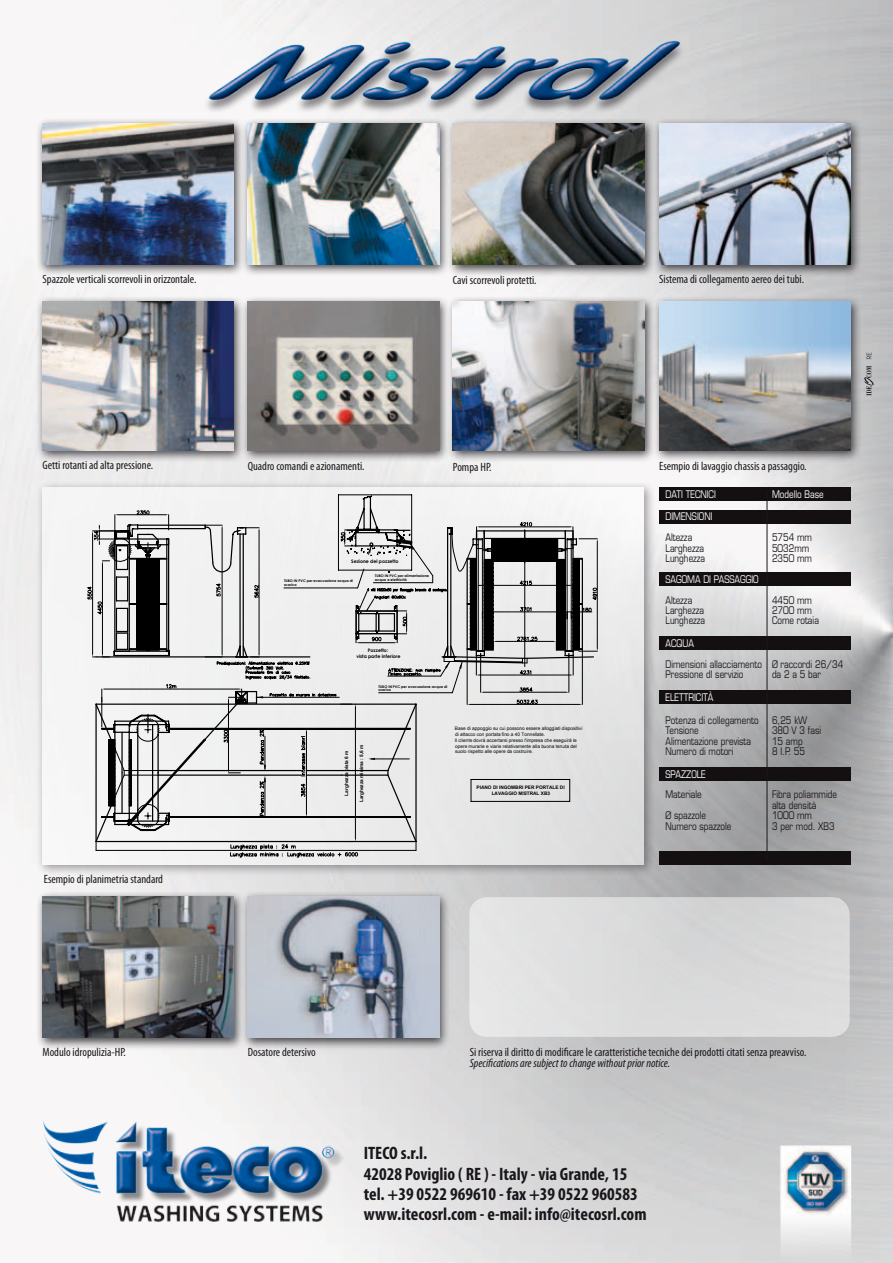
<style>
.page{position:relative;width:893px;height:1263px;background:#fff}
.page>*{position:absolute;margin:0;border:0;box-sizing:border-box;transform-origin:0 0}
.t1{font:700 condensed 18px/20.2px "Myriad Pro";color:#1a171c}
.t2{font:condensed 12px "Myriad Pro";color:#1a171c}
.t3{font:italic condensed 12px "Myriad Pro";color:#1a171c}
.t4{font:10.2px/10.4px "Eurostile";color:#1a171c;scale:.79 1}
.t5{font:10.2px "Eurostile";color:#fff;scale:.79 1}
.t6{font:4.8px/5.7px "Arial";color:#000}
.t7{font:700 4.8px/5.7px "Arial";color:#000;text-align:center}
.t8{font:700 4.8px/5.8px "Century Gothic";color:#000;text-align:center}
.t9{font:700 3.6px/3.4px "Century Gothic";color:#000}
</style>
<div class="page">
<img style="left:0;top:0;width:893px;height:1263px">
<img style="left:762px;top:1130px;width:111px;height:133px">
<svg style="left:864px;top:366px;width:10px;height:30px"></svg>
<svg style="left:867px;top:353px;width:4px;height:6px"></svg>
<div style="left:36px;top:481px;width:620px;height:396px;background:#1a171c;opacity:.8"></div>
<svg style="left:43px;top:487px;width:601px;height:377px;fill:#f4f4f4"></svg>
<div style="left:446px;top:296px;width:210px;height:167px;background:#1a171c;opacity:.8"></div>
<img style="left:453px;top:301px;width:191px;height:149px">
<div style="left:241px;top:296px;width:210px;height:167px;background:#1a171c;opacity:.8"></div>
<img style="left:248px;top:301px;width:191px;height:149px">
<div style="left:652px;top:296px;width:210px;height:167px;background:#1a171c;opacity:.8"></div>
<img style="left:659px;top:301px;width:191px;height:149px">
<div style="left:36px;top:296px;width:209px;height:167px;background:#1a171c;opacity:.8"></div>
<img style="left:43px;top:301px;width:191px;height:149px">
<div style="left:446px;top:118px;width:210px;height:159px;background:#1a171c;opacity:.8"></div>
<img style="left:453px;top:123px;width:191px;height:142px">
<div style="left:36px;top:118px;width:209px;height:159px;background:#1a171c;opacity:.8"></div>
<img style="left:43px;top:123px;width:191px;height:142px">
<div style="left:652px;top:118px;width:210px;height:159px;background:#1a171c;opacity:.8"></div>
<img style="left:659px;top:123px;width:191px;height:142px">
<div style="left:241px;top:118px;width:210px;height:159px;background:#1a171c;opacity:.8"></div>
<img style="left:248px;top:123px;width:191px;height:142px">
<div style="left:36px;top:891px;width:209px;height:159px;background:#1a171c;opacity:.8"></div>
<img style="left:43px;top:896px;width:191px;height:141px">
<div style="left:241px;top:891px;width:210px;height:159px;background:#1a171c;opacity:.8"></div>
<img style="left:248px;top:896px;width:191px;height:141px">
<div style="left:659px;top:487px;width:191px;height:13px;background:#140f11"></div>
<div style="left:659px;top:851px;width:191px;height:13px;background:#140f11"></div>
<div style="left:659px;top:767px;width:191px;height:13px;background:#140f11"></div>
<div style="left:659px;top:690px;width:191px;height:13px;background:#140f11"></div>
<div style="left:659px;top:636px;width:191px;height:14px;background:#140f11"></div>
<div style="left:659px;top:572px;width:191px;height:14px;background:#140f11"></div>
<div style="left:659px;top:510px;width:191px;height:13px;background:#140f11"></div>
<hr style="left:767px;top:493px;width:1px;height:367px;background:#1a171c">
<svg style="left:87px;top:494px;width:511px;height:364px"></svg>
<div style="left:203px;top:42px;width:482px;height:73px;background:#1a171c;opacity:.5"></div>
<img style="left:207px;top:36px;width:475px;height:75px">
<div style="left:469px;top:897px;width:381px;height:140px;background:#dcdcdd;border-radius:18px"></div>
<div style="left:31px;top:1105px;width:29px;height:129px;background:#f8f6f6"></div>
<img style="left:60px;top:1105px;width:289px;height:129px">
<p class="t2" style="left:43px;top:272px;width:155px">Spazzole verticali scorrevoli in orizzontale.</p>
<p class="t2" style="left:453px;top:272px;width:85px">Cavi scorrevoli protetti.</p>
<p class="t2" style="left:659px;top:272px;width:146px">Sistema di collegamento aereo dei tubi.</p>
<p class="t2" style="left:43px;top:458px;width:112px">Getti rotanti ad alta pressione.</p>
<p class="t2" style="left:248px;top:458px;width:118px">Quadro comandi e azionamenti.</p>
<p class="t2" style="left:453px;top:460px;width:40px">Pompa HP.</p>
<p class="t2" style="left:659px;top:459px;width:149px">Esempio di lavaggio chassis a passaggio.</p>
<p class="t2" style="left:44px;top:872px;width:121px">Esempio di planimetria standard</p>
<p class="t8" style="left:351px;top:559px;width:49px">Sezione del pozzetto</p>
<p class="t9" style="left:284px;top:579px;width:71px">TUBO IN PVC per evacuazione acqua di scarico</p>
<p class="t9" style="left:375px;top:573px;width:56px;line-height:4.5px">TUBO IN PVC per alimentazione acqua e elettricità</p>
<p class="t8" style="left:356px;top:647px;width:46px">Pozzetto:<br>vista parte inferiore</p>
<p class="t9" style="left:378px;top:684px;width:71px">TUBO IN PVC per evacuazione acqua di scarico</p>
<p class="t7" style="left:343px;top:796px;width:47px;rotate:-90deg">Larghezza pista 6 m</p>
<p class="t7" style="left:359px;top:802px;width:59px;rotate:-90deg">Larghezza minima : 5,6 m</p>
<p class="t6" style="left:455px;top:726px;width:129px">Base di appoggio su cui possono essere alloggiati dispositivi di attacco con portata fino a 40 Tonnellate.<br>Il cliente dovrà accertarsi presso l'impresa che eseguirà le opere murarie e viarie relativamente alla buona tenuta del suolo rispetto alle opere da costruire.</p>
<p class="t7" style="left:477px;top:784px;width:90px">PIANO DI INGOMBRI PER PORTALE DI<br>LAVAGGIO MISTRAL XB3</p>
<p class="t5" style="left:665px;top:488px;width:65px">DATI TECNICI</p>
<p class="t5" style="left:772px;top:488px;width:67px">Modello Base</p>
<p class="t5" style="left:665px;top:510px;width:61px">DIMENSIONI</p>
<p class="t4" style="left:665px;top:532px;width:35px">Altezza</p>
<p class="t4" style="left:772px;top:532px;width:52px">5754 mm</p>
<p class="t4" style="left:665px;top:543px;width:50px">Larghezza</p>
<p class="t4" style="left:772px;top:543px;width:49px">5032mm</p>
<p class="t4" style="left:665px;top:553px;width:52px">Lunghezza</p>
<p class="t4" style="left:772px;top:553px;width:52px">2350 mm</p>
<p class="t5" style="left:665px;top:573px;width:119px">SAGOMA DI PASSAGGIO</p>
<p class="t4" style="left:665px;top:595px;width:35px">Altezza</p>
<p class="t4" style="left:772px;top:595px;width:52px">4450 mm</p>
<p class="t4" style="left:665px;top:605px;width:50px">Larghezza</p>
<p class="t4" style="left:772px;top:605px;width:52px">2700 mm</p>
<p class="t4" style="left:665px;top:616px;width:52px">Lunghezza</p>
<p class="t4" style="left:772px;top:616px;width:61px">Come rotaia</p>
<p class="t5" style="left:665px;top:637px;width:37px">ACQUA</p>
<p class="t4" style="left:665px;top:659px;width:227px">Dimensioni allacciamento Ø raccordi 26/34<br>Pressione dl servizio</p>
<p class="t4" style="left:772px;top:669px;width:64px">da 2 a 5 bar</p>
<p class="t5" style="left:665px;top:691px;width:62px">ELETTRICITÀ</p>
<p class="t4" style="left:665px;top:715px;width:119px">Potenza di collegamento</p>
<p class="t4" style="left:772px;top:715px;width:46px">6,25 kW</p>
<p class="t4" style="left:665px;top:725px;width:44px">Tensione</p>
<p class="t4" style="left:772px;top:725px;width:64px">380 V 3 fasi</p>
<p class="t4" style="left:665px;top:736px;width:110px">Alimentazione prevista</p>
<p class="t4" style="left:772px;top:736px;width:40px">15 amp</p>
<p class="t4" style="left:665px;top:746px;width:88px">Numero di motori</p>
<p class="t4" style="left:772px;top:746px;width:43px">8 I.P. 55</p>
<p class="t5" style="left:665px;top:768px;width:53px">SPAZZOLE</p>
<p class="t4" style="left:665px;top:790px;width:47px">Materiale</p>
<p class="t4" style="left:772px;top:790px;width:84px">Fibra poliammide alta densità</p>
<p class="t4" style="left:665px;top:810px;width:53px">Ø spazzole</p>
<p class="t4" style="left:772px;top:810px;width:52px">1000 mm</p>
<p class="t4" style="left:665px;top:821px;width:85px">Numero spazzole</p>
<p class="t4" style="left:772px;top:821px;width:81px">3 per mod. XB3</p>
<p class="t2" style="left:43px;top:1045px;width:85px">Modulo idropulizia-HP.</p>
<p class="t2" style="left:248px;top:1045px;width:70px">Dosatore detersivo</p>
<p class="t2" style="left:470px;top:1045px;width:338px">Si riserva il diritto di modificare le caratteristiche tecniche dei prodotti citati senza preavviso.</p>
<p class="t3" style="left:470px;top:1056px;width:202px">Specifications are subject to change without prior notice.</p>
<h1 class="t1" style="left:364px;top:1143px;width:284px">ITECO s.r.l.<br>42028 Poviglio ( RE ) - Italy - via Grande, 15 tel. +39 0522 969610 - fax +39 0522 960583 www.itecosrl.com - e-mail: info@itecosrl.com</h1>
</div>
